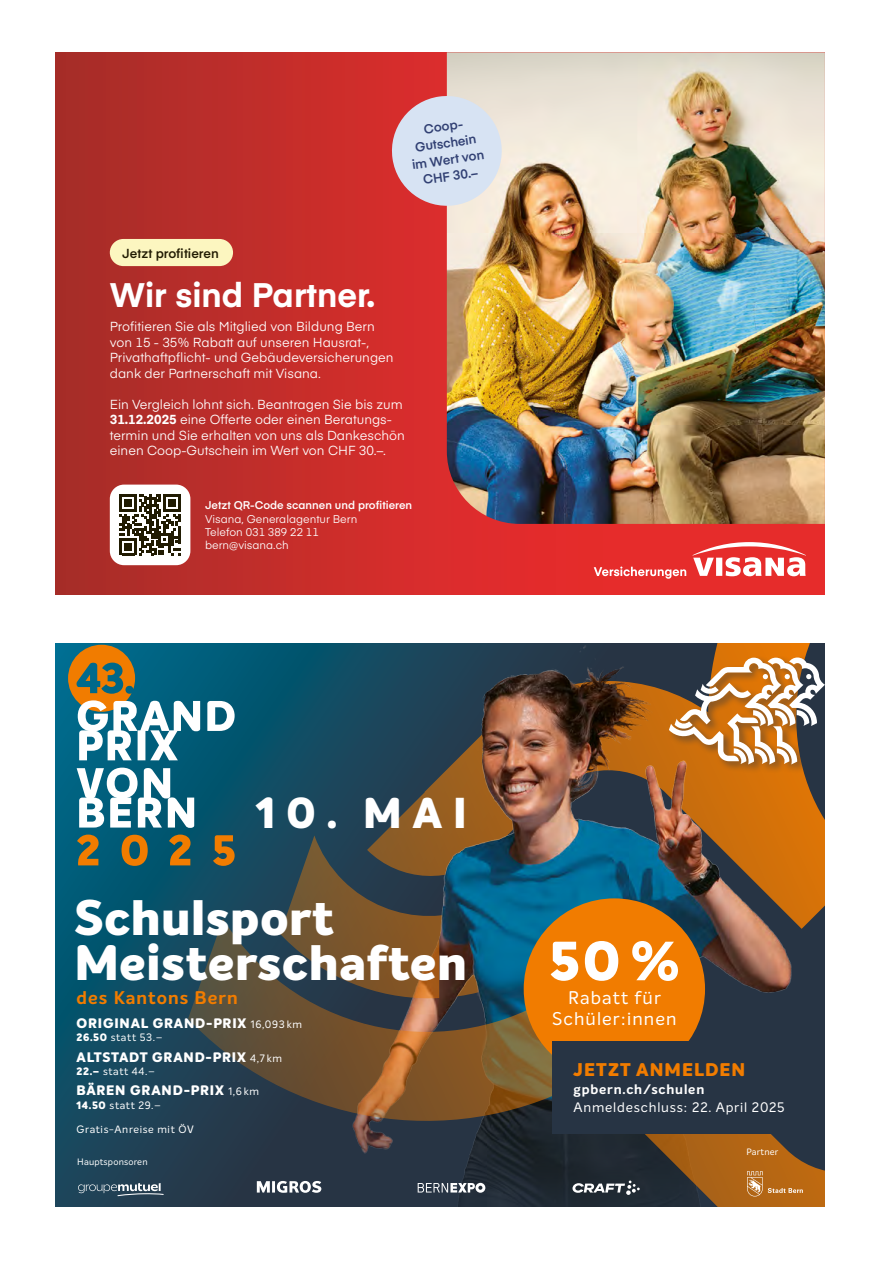
<style>
.page{position:relative;width:893px;height:1263px;background:#fff}
.page>*{position:absolute;margin:0;border:0;box-sizing:border-box;transform-origin:0 0}
.t1{font:800 54px "Intelo";color:#fff}
.t2{font:800 48.75px/45.3px "Intelo";letter-spacing:.02em;color:#fff}
.t3{font:800 42.3px "Intelo";color:#fff}
.t4{font:700 33.6px "Eina 03";color:#fff}
.t5{font:18px/21px "Intelo";letter-spacing:.06em;color:#fff;text-align:center}
.t6{font:700 18px "Intelo";letter-spacing:.06em;color:#f17c00}
.t7{font:800 18px "Intelo";letter-spacing:.06em;color:#f17c00}
.t8{font:800 13.5px "Intelo";letter-spacing:.06em;color:#fff}
.t9{font:13.5px "Intelo";letter-spacing:.06em;color:#fff}
.t10{font:700 13.5px "Intelo";letter-spacing:.06em;color:#fff}
.t11{font:12.9px/15.5px "Eina 03";color:#fff}
.t12{font:600 12.9px/16.6px "Eina 03";color:#314073;text-align:center}
.t13{font:600 12.9px "Eina 03";color:#211b02}
.t14{font:11.1px/13.4px "Eina 03";color:#fff}
.t15{font:600 11.1px "Eina 03";color:#fff}
.t16{font:10.5px "Intelo";letter-spacing:.06em;color:#fff}
.t17{font:9.15px "Intelo";letter-spacing:.02em;color:#fff}
.s1{font-weight:700}
.s2{font-weight:400;font-size:10.5px}
.s3{font-weight:800}
</style>
<div class="page">
<div style="left:55px;top:52px;width:770px;height:542px;background:linear-gradient(to right,#af2d2a,#f52c2c)"></div>
<svg style="left:594px;top:566px;width:92px;height:13px"></svg>
<svg style="left:692px;top:542px;width:114px;height:34px"></svg>
<img style="left:447px;top:52px;width:378px;height:472px">
<svg style="left:388px;top:92px;width:117px;height:117px;background:#dac5ce"></svg>
<div style="left:110px;top:485px;width:80px;height:80px;background:#fff;border-radius:14px"></div>
<svg style="left:120px;top:494px;width:61px;height:61px"></svg>
<div style="left:110px;top:239px;width:123px;height:27px;background:#fcf6c0;border-radius:14px"></div>
<svg style="left:55px;top:644px;width:133px;height:562px;background:#104e65"></svg>
<svg style="left:188px;top:644px;width:637px;height:562px;background:#4a4a40"></svg>
<svg style="left:747px;top:1171px;width:56px;height:25px"></svg>
<svg style="left:257px;top:1181px;width:64px;height:12px"></svg>
<svg style="left:418px;top:1183px;width:67px;height:10px"></svg>
<svg style="left:572px;top:1180px;width:68px;height:15px"></svg>
<svg style="left:78px;top:1183px;width:86px;height:13px"></svg>
<img style="left:439px;top:644px;width:290px;height:362px">
<svg style="left:77px;top:768px;width:117px;height:60px"></svg>
<svg style="left:68px;top:645px;width:167px;height:115px"></svg>
<svg style="left:77px;top:834px;width:158px;height:32px;background:#566248"></svg>
<div style="left:667px;top:655px;width:158px;height:120px;background:#273444;opacity:.5"></div>
<svg style="left:669px;top:657px;width:156px;height:107px"></svg>
<div style="left:524px;top:898px;width:181px;height:182px;background:#f17c00;border-radius:50%"></div>
<div style="left:552px;top:1041px;width:273px;height:92px;background:#273444"></div>
<p class="t12" style="left:406px;top:123px;width:74px;rotate:-8deg">Coop-<br>Gutschein im Wert von<br>CHF 30.–</p>
<p class="t13" style="left:122px;top:243px;width:98px">Jetzt profitieren</p>
<h3 class="t4" style="left:110px;top:270px;width:267px">Wir sind Partner.</h3>
<p class="t11" style="left:110px;top:318px;width:285px">Profitieren Sie als Mitglied von Bildung Bern von 15 - 35% Rabatt auf unseren Hausrat-, Privathaftpflicht- und Gebäudeversicherungen dank der Partnerschaft mit Visana.</p>
<p class="t11" style="left:110px;top:395px;width:297px">Ein Vergleich lohnt sich. Beantragen Sie bis zum <span class="s1">31.12.2025</span> eine Offerte oder einen Beratungs&shy;termin und Sie erhalten von uns als Dankeschön einen Coop-Gutschein im Wert von CHF 30.–.</p>
<p class="t15" style="left:205px;top:497px;width:209px">Jetzt QR-Code scannen und profitieren</p>
<p class="t14" style="left:205px;top:511px;width:154px">Visana, Generalagentur Bern<br>Telefon 031 389 22 11 bern@visana.ch</p>
<h3 class="t3" style="left:256px;top:785px;width:212px">10. MAI</h3>
<h2 class="t2" style="left:74px;top:897px;width:394px">Schulsport<br>Meisterschaften</h2>
<h3 class="t6" style="left:77px;top:986px;width:163px">des Kantons Bern</h3>
<p class="t8" style="left:77px;top:1014px;width:227px">ORIGINAL GRAND-PRIX <span class="s2">16,093 km</span></p>
<p class="t16" style="left:77px;top:1031px;width:87px"><span class="s3">26.50</span> statt 53.–</p>
<p class="t8" style="left:77px;top:1048px;width:207px">ALTSTADT GRAND-PRIX <span class="s2">4,7 km</span></p>
<p class="t16" style="left:77px;top:1065px;width:80px"><span class="s3">22.–</span> statt 44.–</p>
<p class="t8" style="left:77px;top:1082px;width:184px">BÄREN GRAND-PRIX <span class="s2">1,6 km</span></p>
<p class="t16" style="left:77px;top:1098px;width:86px"><span class="s3">14.50</span> statt 29.–</p>
<p class="t16" style="left:77px;top:1123px;width:119px">Gratis-Anreise mit ÖV</p>
<p class="t17" style="left:77px;top:1156px;width:72px">Hauptsponsoren</p>
<h1 class="t1" style="left:549px;top:926px;width:132px">50 %</h1>
<h3 class="t5" style="left:552px;top:987px;width:126px">Rabatt für<br>Schüler:innen</h3>
<h3 class="t7" style="left:574px;top:1058px;width:173px">JETZT ANMELDEN</h3>
<p class="t10" style="left:574px;top:1081px;width:132px">gpbern.ch/schulen</p>
<p class="t9" style="left:574px;top:1099px;width:212px">Anmeldeschluss: 22. April 2025</p>
<p class="t17" style="left:746px;top:1146px;width:33px">Partner</p>
</div>
